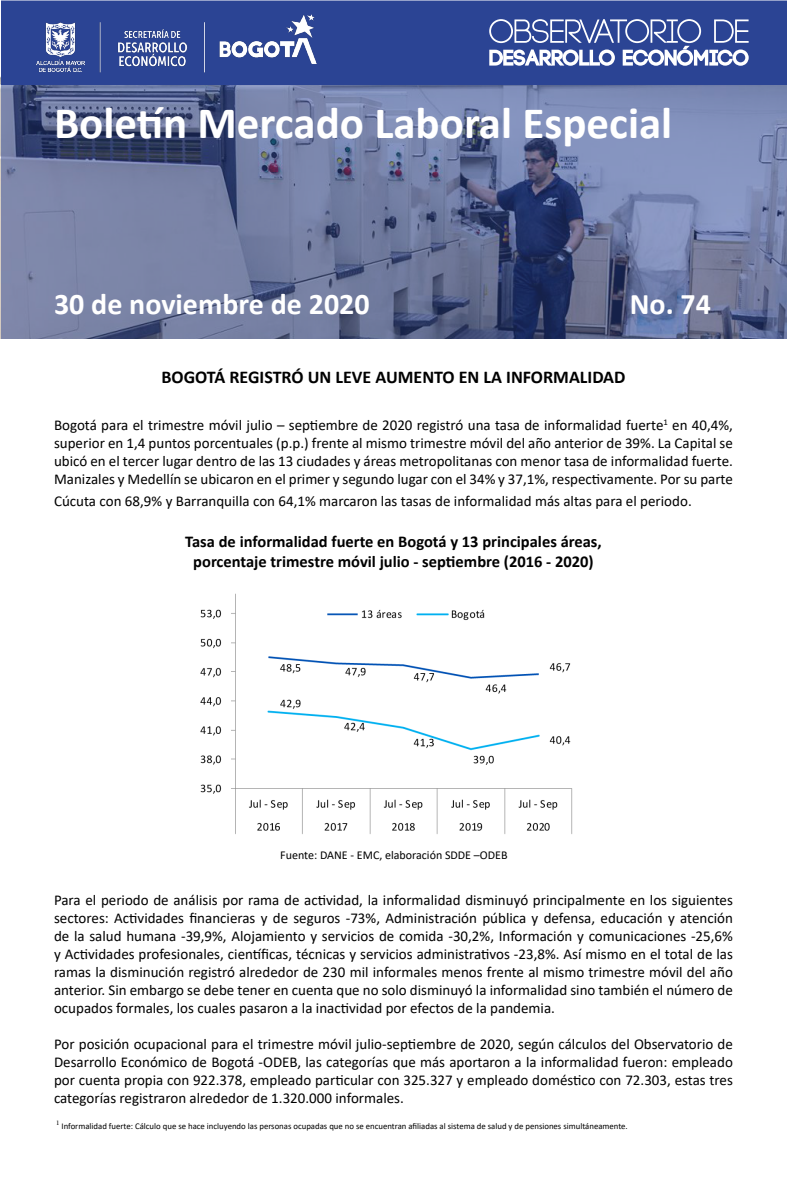
<style>
.page{position:relative;width:787px;height:1191px;background:#fff}
.page>*{position:absolute;margin:0;border:0;box-sizing:border-box;transform-origin:0 0}
.t1{font:700 45px "Calibri";color:#fff}
.t2{font:700 30px "Calibri";color:#fff}
.t3{font:700 18px "Calibri";color:#000}
.t4{font:700 16.5px/19.8px "Calibri";color:#000;text-align:center}
.t5{font:15px/18px "Calibri";color:#000;text-align:justify}
.t6{font:12px "Calibri";color:#000}
.t7{font:8.7px "Calibri";color:#000}
.t8{font:7.05px "Minion Pro";color:#000}
</style>
<div class="page">
<svg style="left:2px;top:0;width:785px;height:339px;background:#6a759c"></svg>
<div style="left:1px;top:1px;width:785px;height:83px;background:#2b4494"></div>
<img style="left:36px;top:14px;width:281px;height:59px">
<svg style="left:489px;top:19px;width:259px;height:47px"></svg>
<img style="left:200px;top:593px;width:373px;height:241px">
<h1 class="t1" style="left:54px;top:91px;width:620px">Boletín Mercado Laboral Especial</h1>
<h2 class="t2" style="left:54px;top:283px;width:317px">30 de noviembre de 2020</h2>
<h2 class="t2" style="left:629px;top:283px;width:83px">No. 74</h2>
<p class="t3" style="left:161px;top:364px;width:465px">BOGOTÁ REGISTRÓ UN LEVE AUMENTO EN LA INFORMALIDAD</p>
<p class="t5" style="left:54px;top:415px;width:680px">Bogotá para el trimestre móvil julio – septiembre de 2020 registró una tasa de informalidad fuerte<sup>1</sup> en 40,4%, superior en 1,4 puntos porcentuales (p.p.) frente al mismo trimestre móvil del año anterior de 39%. La Capital se ubicó en el tercer lugar dentro de las 13 ciudades y áreas metropolitanas con menor tasa de informalidad fuerte.<br>Manizales y Medellín se ubicaron en el primer y segundo lugar con el 34% y 37,1%, respectivamente. Por su parte</p>
<p class="t5" style="left:54px;top:491px;width:639px">Cúcuta con 68,9% y Barranquilla con 64,1% marcaron las tasas de informalidad más altas para el periodo.</p>
<p class="t4" style="left:185px;top:531px;width:418px">Tasa de informalidad fuerte en Bogotá y 13 principales áreas, porcentaje trimestre móvil julio - septiembre (2016 - 2020)</p>
<p class="t6" style="left:280px;top:846px;width:229px">Fuente: DANE - EMC, elaboración SDDE –ODEB</p>
<p class="t5" style="left:54px;top:890px;width:680px">Para el periodo de análisis por rama de actividad, la informalidad disminuyó principalmente en los siguientes sectores: Actividades financieras y de seguros -73%, Administración pública y defensa, educación y atención de la salud humana -39,9%, Alojamiento y servicios de comida -30,2%, Información y comunicaciones -25,6% y Actividades profesionales, científicas, técnicas y servicios administrativos -23,8%. Así mismo en el total de las ramas la disminución registró alrededor de 230 mil informales menos frente al mismo trimestre móvil del año anterior. Sin embargo se debe tener en cuenta que no solo disminuyó la informalidad sino también el número de ocupados formales, los cuales pasaron a la inactividad por efectos de la pandemia.</p>
<p class="t5" style="left:54px;top:1034px;width:680px">Por posición ocupacional para el trimestre móvil julio-septiembre de 2020, según cálculos del Observatorio de Desarrollo Económico de Bogotá -ODEB, las categorías que más aportaron a la informalidad fueron: empleado por cuenta propia con 922.378, empleado particular con 325.327 y empleado doméstico con 72.303, estas tres categorías registraron alrededor de 1.320.000 informales.</p>
<p class="t7" style="left:61px;top:1120px;width:568px">Informalidad fuerte: Cálculo que se hace incluyendo las personas ocupadas que no se encuentran afiliadas al sistema de salud y de pensiones simultáneamente.</p>
<p class="t8" style="left:56px;top:1118px;width:5px">1</p>
</div>
